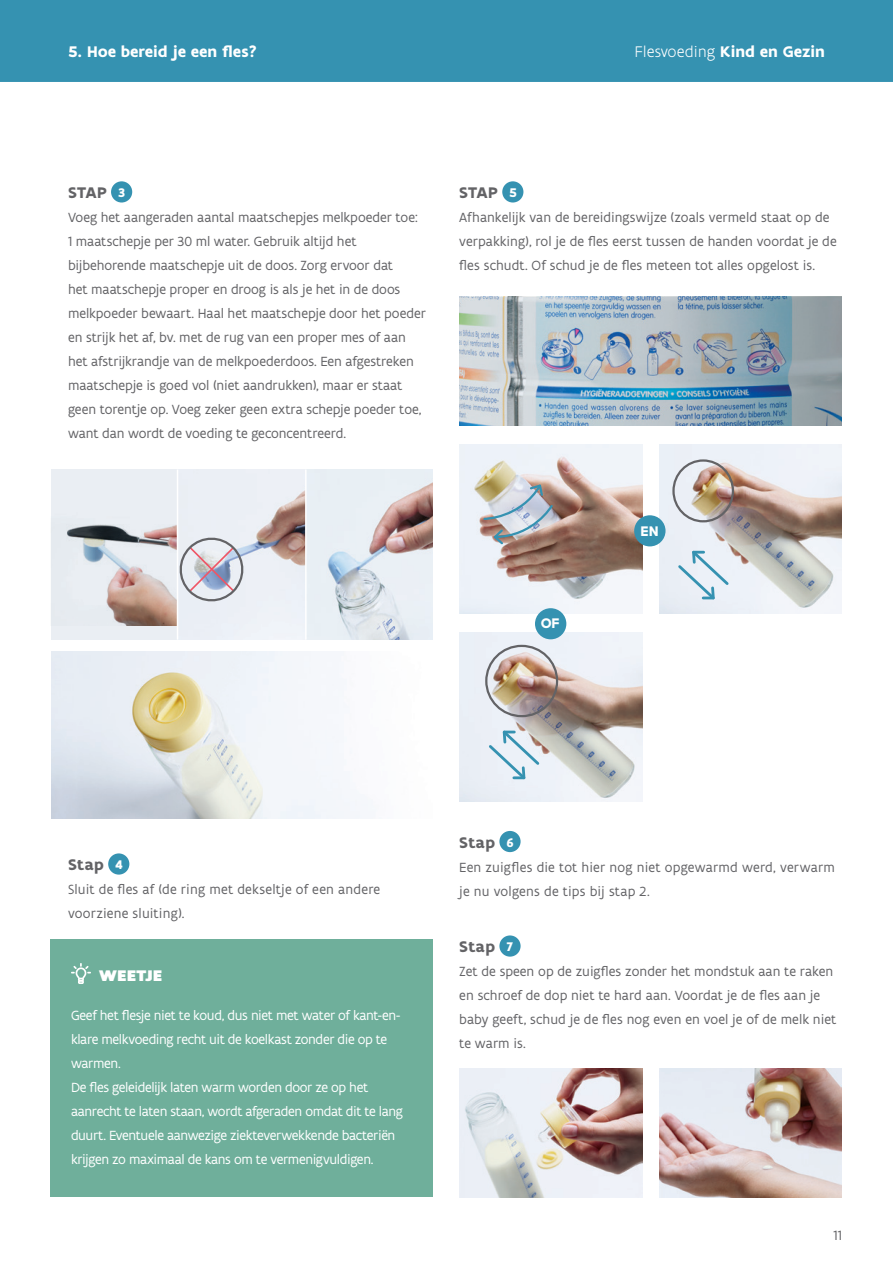
<style>
.page{position:relative;width:893px;height:1263px;background:#fff}
.page>*{position:absolute;margin:0;border:0;box-sizing:border-box;transform-origin:0 0}
.t1{font:700 16.5px "Flanders Art Sans";letter-spacing:.02em;color:#636366}
.t2{font:300 16.5px "Flanders Art Sans";color:#fff}
.t3{font:700 16.5px "Flanders Art Sans";color:#fff}
.t4{font:900 16.5px "Flanders Art Sans";letter-spacing:.005em;color:#fff}
.t5{font:700 15px "Flanders Art Sans";color:#fff}
.t6{font:14.25px/24px "Flanders Art Sans";color:#636366}
.t7{font:14.25px/24px "Flanders Art Sans";letter-spacing:-.025em;color:#fff}
.s1{font-weight:700}
.s2{font-size:13.5px;color:#fff}
</style>
<div class="page">
<div style="left:0;top:0;width:893px;height:82px;background:#3592b1"></div>
<div style="left:111px;top:181px;width:21px;height:22px;background:#3592b1;border-radius:50%"></div>
<img style="left:307px;top:469px;width:126px;height:171px">
<svg style="left:51px;top:469px;width:254px;height:171px;background:#dad9dd"></svg>
<img style="left:51px;top:652px;width:317px;height:166px">
<div style="left:50px;top:940px;width:382px;height:257px;background:#6faf9b"></div>
<svg style="left:71px;top:963px;width:20px;height:21px"></svg>
<div style="left:108px;top:853px;width:21px;height:22px;background:#3592b1;border-radius:50%"></div>
<img style="left:659px;top:1068px;width:183px;height:129px">
<img style="left:459px;top:1068px;width:183px;height:129px">
<img style="left:459px;top:297px;width:383px;height:128px">
<img style="left:459px;top:632px;width:183px;height:169px">
<img style="left:659px;top:444px;width:183px;height:169px">
<svg style="left:459px;top:444px;width:183px;height:169px"></svg>
<div style="left:634px;top:515px;width:31px;height:31px;background:#3592b1;border-radius:50%"></div>
<div style="left:535px;top:608px;width:31px;height:31px;background:#3592b1;border-radius:50%"></div>
<div style="left:502px;top:181px;width:21px;height:22px;background:#3592b1;border-radius:50%"></div>
<div style="left:499px;top:831px;width:22px;height:21px;background:#3592b1;border-radius:50%"></div>
<div style="left:499px;top:935px;width:22px;height:22px;background:#3592b1;border-radius:50%"></div>
<p class="t3" style="left:68px;top:41px;width:191px">5. Hoe bereid je een fles?</p>
<p class="t2" style="left:635px;top:42px;width:192px">Flesvoeding <span class="s1">Kind en Gezin</span></p>
<p class="t1" style="left:68px;top:182px;width:59px">STAP <span class="s2">3</span></p>
<p class="t6" style="left:68px;top:205px;width:359px">Voeg het aangeraden aantal maatschepjes melkpoeder toe:<br>1 maatschepje per 30 ml water. Gebruik altijd het bijbehorende maatschepje uit de doos. Zorg ervoor dat<br>het maatschepje proper en droog is als je het in de doos melkpoeder bewaart. Haal het maatschepje door het poeder en strijk het af, bv. met de rug van een proper mes of aan het afstrijkrandje van de melkpoederdoos. Een afgestreken maatschepje is goed vol (niet aandrukken), maar er staat geen torentje op. Voeg zeker geen extra schepje poeder toe, want dan wordt de voeding te geconcentreerd.</p>
<p class="t1" style="left:459px;top:182px;width:59px">STAP <span class="s2">5</span></p>
<p class="t6" style="left:459px;top:205px;width:379px">Afhankelijk van de bereidingswijze (zoals vermeld staat op de verpakking), rol je de fles eerst tussen de handen voordat je de fles schudt. Of schud je de fles meteen tot alles opgelost is.</p>
<p class="t5" style="left:541px;top:614px;width:20px">OF</p>
<p class="t5" style="left:640px;top:521px;width:20px">EN</p>
<p class="t1" style="left:68px;top:854px;width:56px">Stap <span class="s2">4</span></p>
<p class="t6" style="left:68px;top:877px;width:314px">Sluit de fles af (de ring met dekseltje of een andere voorziene sluiting).</p>
<p class="t4" style="left:99px;top:966px;width:65px">WEETJE</p>
<p class="t7" style="left:71px;top:1003px;width:334px">Geef het flesje niet te koud, dus niet met water of kant-en&shy;klare melkvoeding recht uit de koelkast zonder die op te warmen.<br>De fles geleidelijk laten warm worden door ze op het aanrecht te laten staan, wordt afgeraden omdat dit te lang duurt. Eventuele aanwezige ziekteverwekkende bacteriën krijgen zo maximaal de kans om te vermenigvuldigen.</p>
<p class="t1" style="left:459px;top:832px;width:56px">Stap <span class="s2">6</span></p>
<p class="t6" style="left:459px;top:855px;width:377px">Een zuigfles die tot hier nog niet opgewarmd werd, verwarm je nu volgens de tips bij stap 2.</p>
<p class="t1" style="left:459px;top:936px;width:56px">Stap <span class="s2">7</span></p>
<p class="t6" style="left:459px;top:959px;width:379px">Zet de speen op de zuigfles zonder het mondstuk aan te raken en schroef de dop niet te hard aan. Voordat je de fles aan je baby geeft, schud je de fles nog even en voel je of de melk niet te warm is.</p>
<p class="t6" style="left:833px;top:1223px;width:10px">11</p>
</div>
